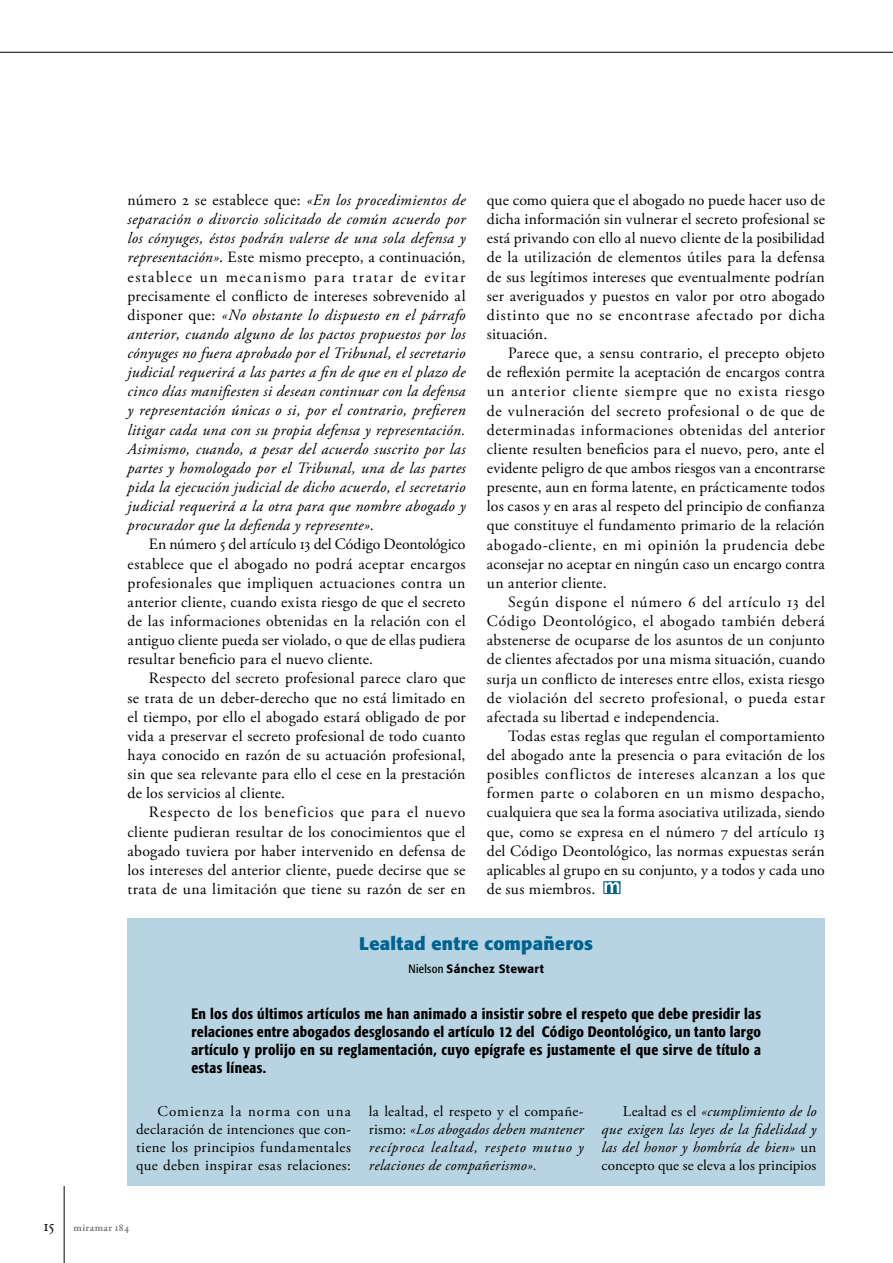
<style>
.page{position:relative;width:893px;height:1263px;background:#fff}
.page>*{position:absolute;margin:0;border:0;box-sizing:border-box;transform-origin:0 0}
.t1{font:700 18px "Formata";letter-spacing:.015em;color:#00638f}
.t2{font:15.75px/19.2px "Adobe Garamond Pro";letter-spacing:.02em;color:#000;text-align:justify}
.t3{font:italic 15.75px/19.2px "Adobe Garamond Pro";letter-spacing:.02em;color:#000;text-align:justify}
.t4{font:500 condensed 15px/18px "Formata";letter-spacing:.02em;color:#000;text-align:justify}
.t5{font:italic 15px/18px "Adobe Garamond Pro";letter-spacing:.025em;color:#000;text-align:justify}
.t6{font:15px/18px "Adobe Garamond Pro";letter-spacing:.03em;color:#000;text-align:justify}
.t7{font:500 12px "Formata";letter-spacing:.03em;color:#000}
.t8{font:600 10.5px "Adobe Garamond Pro";letter-spacing:.04em;color:#727375}
.s1{font-style:normal}
.s2{font-weight:400;font-stretch:condensed}
.s3{font-weight:400;font-size:16.5px;color:#000}
</style>
<div class="page">
<hr style="left:64px;top:1186px;width:1px;height:77px;background:#000">
<hr style="left:0;top:52px;width:893px;height:1px;background:#000">
<div style="left:128px;top:918px;width:697px;height:268px;background:#b8d4e3"></div>
<svg style="left:603px;top:881px;width:17px;height:13px"></svg>
<svg style="left:604px;top:882px;width:15px;height:11px"></svg>
<p class="t3" style="left:128px;top:191px;width:340px"><span class="s1">número 2 se establece que:</span> «En los procedimientos de separación o divorcio solicitado de común acuerdo por los cónyuges, éstos podrán valerse de una sola defensa y representación»<span class="s1">. Este mismo precepto, a continuación, establece un mecanismo para tratar de evitar precisamente el conflicto de intereses sobrevenido al disponer que:</span> «No obstante lo dispuesto en el párrafo anterior, cuando alguno de los pactos propuestos por los cónyuges no fuera aprobado por el Tribunal, el secretario judicial requerirá a las partes a fin de que en el plazo de cinco días manifiesten si desean continuar con la defensa y representación únicas o si, por el contrario, prefieren litigar cada una con su propia defensa y representación.<br>Asimismo, cuando, a pesar del acuerdo suscrito por las partes y homologado por el Tribunal, una de las partes pida la ejecución judicial de dicho acuerdo, el secretario judicial requerirá a la otra para que nombre abogado y procurador que la defienda y represente»<span class="s1">.</span></p>
<p class="t2" style="left:128px;top:535px;width:340px;text-indent:21px">En número 5 del artículo 13 del Código Deontológico establece que el abogado no podrá aceptar encargos profesionales que impliquen actuaciones contra un anterior cliente, cuando exista riesgo de que el secreto de las informaciones obtenidas en la relación con el antiguo cliente pueda ser violado, o que de ellas pudiera resultar beneficio para el nuevo cliente.</p>
<p class="t2" style="left:128px;top:669px;width:339px;text-indent:21px">Respecto del secreto profesional parece claro que se trata de un deber-derecho que no está limitado en el tiempo, por ello el abogado estará obligado de por vida a preservar el secreto profesional de todo cuanto haya conocido en razón de su actuación profesional, sin que sea relevante para ello el cese en la prestación de los servicios al cliente.</p>
<p class="t2" style="left:128px;top:803px;width:340px;text-indent:21px">Respecto de los beneficios que para el nuevo cliente pudieran resultar de los conocimientos que el abogado tuviera por haber intervenido en defensa de los intereses del anterior cliente, puede decirse que se trata de una limitación que tiene su razón de ser en</p>
<p class="t2" style="left:487px;top:191px;width:340px">que como quiera que el abogado no puede hacer uso de dicha información sin vulnerar el secreto profesional se está privando con ello al nuevo cliente de la posibilidad de la utilización de elementos útiles para la defensa de sus legítimos intereses que eventualmente podrían ser averiguados y puestos en valor por otro abogado distinto que no se encontrase afectado por dicha situación.</p>
<p class="t2" style="left:487px;top:344px;width:340px;text-indent:21px">Parece que, a sensu contrario, el precepto objeto de reflexión permite la aceptación de encargos contra un anterior cliente siempre que no exista riesgo de vulneración del secreto profesional o de que de determinadas informaciones obtenidas del anterior cliente resulten beneficios para el nuevo, pero, ante el evidente peligro de que ambos riesgos van a encontrarse presente, aun en forma latente, en prácticamente todos los casos y en aras al respeto del principio de confianza que constituye el fundamento primario de la relación abogado-cliente, en mi opinión la prudencia debe aconsejar no aceptar en ningún caso un encargo contra un anterior cliente.</p>
<p class="t2" style="left:487px;top:593px;width:340px;text-indent:21px">Según dispone el número 6 del artículo 13 del Código Deontológico, el abogado también deberá abstenerse de ocuparse de los asuntos de un conjunto de clientes afectados por una misma situación, cuando surja un conflicto de intereses entre ellos, exista riesgo de violación del secreto profesional, o pueda estar afectada su libertad e independencia.</p>
<p class="t2" style="left:487px;top:727px;width:340px;text-indent:21px">Todas estas reglas que regulan el comportamiento del abogado ante la presencia o para evitación de los posibles conflictos de intereses alcanzan a los que formen parte o colaboren en un mismo despacho, cualquiera que sea la forma asociativa utilizada, siendo que, como se expresa en el número 7 del artículo 13 del Código Deontológico, las normas expuestas serán aplicables al grupo en su conjunto, y a todos y cada uno de sus miembros.</p>
<p class="t1" style="left:359px;top:933px;width:235px">Lealtad entre compañeros</p>
<p class="t7" style="left:408px;top:962px;width:137px"><span class="s2">Nielson</span> Sánchez Stewart</p>
<p class="t4" style="left:191px;top:1004px;width:571px">En los dos últimos artículos me han animado a insistir sobre el respeto que debe presidir las relaciones entre abogados desglosando el artículo 12 del Código Deontológico, un tanto largo artículo y prolijo en su reglamentación, cuyo epígrafe es justamente el que sirve de título a estas líneas.</p>
<p class="t6" style="left:136px;top:1103px;width:216px;text-indent:21px">Comienza la norma con una declaración de intenciones que con&shy;tiene los principios fundamentales que deben inspirar esas relaciones:</p>
<p class="t5" style="left:369px;top:1103px;width:216px"><span class="s1">la lealtad, el respeto y el compañe&shy;rismo:</span> «Los abogados deben mantener recíproca lealtad, respeto mutuo y relaciones de compañerismo».</p>
<p class="t5" style="left:602px;top:1103px;width:216px;text-indent:21px"><span class="s1">Lealtad es el</span> «cumplimiento de lo que exigen las leyes de la fidelidad y las del honor y hombría de bien» <span class="s1">un concepto que se eleva a los principios</span></p>
<p class="t8" style="left:43px;top:1222px;width:87px"><span class="s3">15</span> miramar 184</p>
</div>
